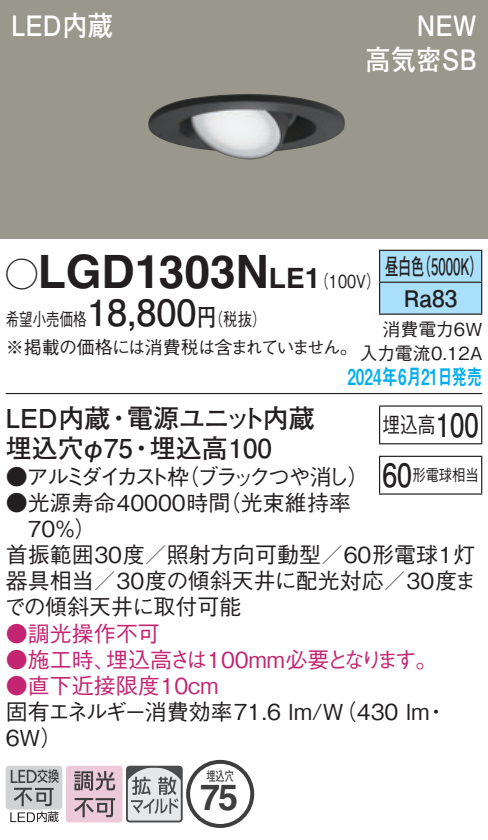
<style>
.page{position:relative;width:488px;height:840px;background:#fff}
.page>*{position:absolute;margin:0;border:0;box-sizing:border-box;transform-origin:0 0}
.t1{font:700 46px "Helvetica LT Std";color:#231f20}
.t2{font:700 36px "Helvetica LT Std";color:#3e3e3f}
.t3{font:700 28px/34px "Futo Go B101 Pro";color:#fff;text-align:right;scale:.9 1}
.t4{font:700 26px/30px "Futo Go B101 Pro";color:#231f20}
.t5{font:700 22.8px/32px "Futo Go B101 Pro";color:#231f20;text-align:center;scale:.58 1}
.t6{font:500 22px/26px "Gothic BBB Pro";color:#231f20}
.t7{font:500 22px "Gothic BBB Pro";color:#c42573}
.t8{font:500 22px "Gothic BBB Pro";letter-spacing:-.165em;color:#231f20}
.t9{font:22px "Midashi Go Pro MB31";color:#00aeef;scale:.7 1}
.t10{font:500 22px "Gothic BBB Pro";color:#231f20;scale:.8 1}
.t11{font:500 18px/28px "Gothic BBB Pro";letter-spacing:-.035em;color:#231f20;scale:.75 1}
.t12{font:500 18px/24px "Gothic BBB Pro";color:#231f20;text-align:right}
.t13{font:500 16px "Gothic BBB Pro";color:#231f20;scale:.83 1}
.t14{font:700 13.2px "Futo Go B101 Pro";color:#3e3e3f;scale:.7 1}
.s1{font-family:"Ford Classification 1";font-weight:400;font-size:32px}
.s2{font-size:28px}
.s3{font-family:"Gothic BBB Pro";font-weight:500;font-size:18px}
.s4{font-family:"Futo Go B101 Pro";font-weight:700;font-size:36px}
.s5{font-family:"Futo Go B101 Pro";font-weight:700;font-size:24px}
.s6{font-family:"Futo Go B101 Pro";font-weight:700;font-size:32px}
</style>
<div class="page">
<div style="left:0;top:0;width:488px;height:238px;background:#9a988c"></div>
<img style="left:148px;top:94px;width:197px;height:66px">
<div style="left:380px;top:251px;width:101px;height:62px;background:#aae0f9"></div>
<hr style="left:379px;top:249px;width:103px;height:2px;background:#231f20">
<hr style="left:379px;top:251px;width:1px;height:30px;background:#231f20">
<hr style="left:481px;top:251px;width:1px;height:30px;background:#231f20">
<hr style="left:379px;top:281px;width:103px;height:2px;background:#231f20">
<hr style="left:379px;top:283px;width:1px;height:30px;background:#231f20">
<hr style="left:481px;top:283px;width:1px;height:30px;background:#231f20">
<hr style="left:379px;top:313px;width:103px;height:1px;background:#231f20">
<hr style="left:6px;top:392px;width:476px;height:2px;background:#231f20">
<hr style="left:379px;top:406px;width:1px;height:37px;background:#231f20">
<hr style="left:379px;top:405px;width:103px;height:1px;background:#231f20">
<hr style="left:481px;top:406px;width:1px;height:37px;background:#231f20">
<hr style="left:379px;top:443px;width:103px;height:1px;background:#231f20">
<hr style="left:379px;top:456px;width:1px;height:37px;background:#231f20">
<hr style="left:379px;top:455px;width:103px;height:1px;background:#231f20">
<hr style="left:481px;top:456px;width:1px;height:37px;background:#231f20">
<hr style="left:379px;top:493px;width:103px;height:1px;background:#231f20">
<div style="left:6px;top:765px;width:56px;height:44px;background:#d1d2d4;border-radius:3px"></div>
<svg style="left:10px;top:811px;width:49px;height:10px"></svg>
<svg style="left:11px;top:769px;width:48px;height:36px"></svg>
<svg style="left:66px;top:759px;width:188px;height:68px"></svg>
<div style="left:190px;top:763px;width:60px;height:60px;background:#fff;border-radius:50%"></div>
<p class="t3" style="left:11px;top:5px;width:114px">LED内蔵</p>
<p class="t3" style="left:365px;top:5px;width:125px">NEW<br>高気密SB</p>
<h1 class="t1" style="left:6px;top:243px;width:376px"><span class="s1">A</span>LGD1303N<span class="s2">LE1</span><span class="s3">（100V）</span></h1>
<p class="t11" style="left:6px;top:302px;width:471px">希望小売価格<span class="s4">18,800</span><span class="s5">円</span>（税抜）<br>※掲載の価格には消費税は含まれていません。</p>
<p class="t5" style="left:385px;top:247px;width:170px">昼白色（5000K）<br>Ra83</p>
<p class="t12" style="left:359px;top:315px;width:124px">消費電力6W<br>入力電流0.12A</p>
<p class="t9" style="left:347px;top:358px;width:194px">2024年6月21日発売</p>
<p class="t4" style="left:6px;top:400px;width:310px">LED内蔵・電源ユニット内蔵埋込穴φ75・埋込高100</p>
<p class="t8" style="left:6px;top:458px;width:365px">●アルミダイカスト枠（ブラックつや消し）</p>
<p class="t6" style="left:6px;top:486px;width:347px">●光源寿命40000時間（光束維持率</p>
<p class="t6" style="left:28px;top:512px;width:70px">70％）</p>
<p class="t6" style="left:6px;top:538px;width:471px">首振範囲30度／照射方向可動型／60形電球1灯</p>
<p class="t6" style="left:6px;top:564px;width:472px">器具相当／30度の傾斜天井に配光対応／30度ま</p>
<p class="t6" style="left:4px;top:590px;width:239px">での傾斜天井に取付可能</p>
<p class="t7" style="left:6px;top:615px;width:155px">●調光操作不可</p>
<p class="t7" style="left:6px;top:641px;width:433px">●施工時、埋込高さは100mm必要となります。</p>
<p class="t7" style="left:6px;top:667px;width:214px">●直下近接限度10cm</p>
<p class="t6" style="left:6px;top:695px;width:443px">固有エネルギー消費効率71.6 lm/W（430 lm・<br>6W）</p>
<p class="t10" style="left:382px;top:407px;width:122px">埋込高<span class="s6">100</span></p>
<p class="t13" style="left:382px;top:462px;width:118px"><span class="s6">60</span>形電球相当</p>
<p class="t14" style="left:206px;top:764px;width:41px">埋込穴</p>
<h2 class="t2" style="left:200px;top:775px;width:40px">75</h2>
</div>
